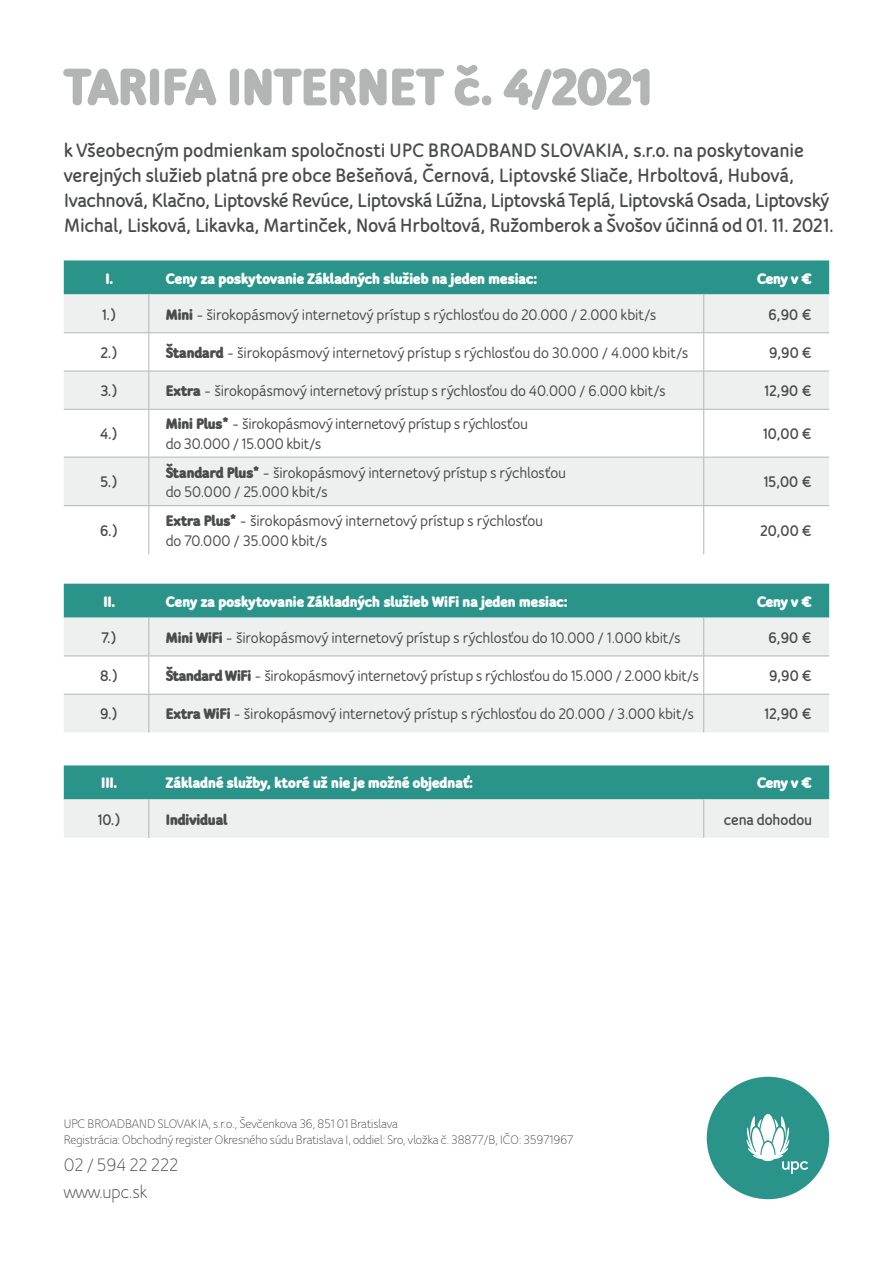
<style>
.page{position:relative;width:893px;height:1263px;background:#fff}
.page>*{position:absolute;margin:0;border:0;box-sizing:border-box;transform-origin:0 0}
.t1{font:900 57px "Bloom Speak Title";letter-spacing:-.005em;color:#b3b5b4}
.t2{font:800 21px/25.2px "Bloom Speak Body";letter-spacing:-.015em;color:#4a4c4b}
.t3{font:19.5px/27px "Bloom Speak OT";color:#4a4c4b}
.t4{font:700 16.5px/19.8px "Bloom Speak Title";letter-spacing:-.005em;color:#4a4c4b}
.t5{font:900 16.5px "Bloom Speak Title";letter-spacing:.005em;color:#fff}
.t6{font:800 16.5px "Bloom Speak Title";color:#4a4c4b}
.t7{font:900 16.5px "Bloom Speak Title";letter-spacing:-.005em;color:#4a4c4b}
.t8{font:13.5px/16.2px "Bloom Speak OT";color:#4a4c4b}
.s1{font-weight:900}
</style>
<div class="page">
<div style="left:64px;top:260px;width:765px;height:34px;background:#2a948a"></div>
<div style="left:64px;top:294px;width:765px;height:38px;background:#eeefef"></div>
<svg style="left:64px;top:333px;width:765px;height:221px"></svg>
<hr style="left:64px;top:505px;width:85px;height:1px;background:#b3b5b4">
<hr style="left:149px;top:505px;width:555px;height:1px;background:#b3b5b4">
<hr style="left:148px;top:506px;width:1px;height:48px;background:#b3b5b4">
<hr style="left:704px;top:505px;width:125px;height:1px;background:#b3b5b4">
<hr style="left:703px;top:506px;width:1px;height:48px;background:#b3b5b4">
<hr style="left:148px;top:294px;width:1px;height:38px;background:#b3b5b4">
<hr style="left:703px;top:294px;width:1px;height:38px;background:#b3b5b4">
<hr style="left:64px;top:332px;width:85px;height:1px;background:#b3b5b4">
<hr style="left:149px;top:332px;width:555px;height:1px;background:#b3b5b4">
<hr style="left:148px;top:333px;width:1px;height:38px;background:#b3b5b4">
<hr style="left:704px;top:332px;width:125px;height:1px;background:#b3b5b4">
<hr style="left:703px;top:333px;width:1px;height:38px;background:#b3b5b4">
<hr style="left:64px;top:371px;width:85px;height:1px;background:#b3b5b4">
<hr style="left:149px;top:371px;width:555px;height:1px;background:#b3b5b4">
<hr style="left:148px;top:371px;width:1px;height:38px;background:#b3b5b4">
<hr style="left:704px;top:371px;width:125px;height:1px;background:#b3b5b4">
<hr style="left:703px;top:371px;width:1px;height:38px;background:#b3b5b4">
<hr style="left:64px;top:409px;width:85px;height:1px;background:#b3b5b4">
<hr style="left:149px;top:409px;width:555px;height:1px;background:#b3b5b4">
<hr style="left:148px;top:410px;width:1px;height:47px;background:#b3b5b4">
<hr style="left:704px;top:409px;width:125px;height:1px;background:#b3b5b4">
<hr style="left:703px;top:410px;width:1px;height:47px;background:#b3b5b4">
<hr style="left:64px;top:457px;width:85px;height:1px;background:#b3b5b4">
<hr style="left:149px;top:457px;width:555px;height:1px;background:#b3b5b4">
<hr style="left:148px;top:457px;width:1px;height:48px;background:#b3b5b4">
<hr style="left:704px;top:457px;width:125px;height:1px;background:#b3b5b4">
<hr style="left:703px;top:457px;width:1px;height:48px;background:#b3b5b4">
<div style="left:64px;top:584px;width:765px;height:34px;background:#2a948a"></div>
<div style="left:64px;top:618px;width:765px;height:114px;background:#eeefef"></div>
<svg style="left:64px;top:656px;width:765px;height:38px"></svg>
<hr style="left:148px;top:618px;width:1px;height:37px;background:#b3b5b4">
<hr style="left:703px;top:618px;width:1px;height:37px;background:#b3b5b4">
<hr style="left:64px;top:655px;width:85px;height:1px;background:#b3b5b4">
<hr style="left:149px;top:655px;width:555px;height:1px;background:#b3b5b4">
<hr style="left:148px;top:656px;width:1px;height:38px;background:#b3b5b4">
<hr style="left:704px;top:655px;width:125px;height:1px;background:#b3b5b4">
<hr style="left:703px;top:656px;width:1px;height:38px;background:#b3b5b4">
<hr style="left:64px;top:694px;width:85px;height:1px;background:#b3b5b4">
<hr style="left:149px;top:694px;width:555px;height:1px;background:#b3b5b4">
<hr style="left:148px;top:695px;width:1px;height:37px;background:#b3b5b4">
<hr style="left:704px;top:694px;width:125px;height:1px;background:#b3b5b4">
<hr style="left:703px;top:695px;width:1px;height:37px;background:#b3b5b4">
<div style="left:707px;top:1077px;width:122px;height:122px;background:#2a948a;border-radius:50%"></div>
<svg style="left:746px;top:1114px;width:62px;height:60px"></svg>
<svg style="left:64px;top:765px;width:765px;height:73px;background:#93c5c0"></svg>
<hr style="left:148px;top:799px;width:1px;height:39px;background:#b3b5b4">
<hr style="left:703px;top:799px;width:1px;height:39px;background:#b3b5b4">
<h1 class="t1" style="left:64px;top:54px;width:589px">TARIFA INTERNET č. 4/2021</h1>
<p class="t2" style="left:64px;top:137px;width:772px">k Všeobecným podmienkam spoločnosti UPC BROADBAND SLOVAKIA, s.r.o. na poskytovanie verejných služieb platná pre obce Bešeňová, Černová, Liptovské Sliače, Hrboltová, Hubová, Ivachnová, Klačno, Liptovské Revúce, Liptovská Lúžna, Liptovská Teplá, Liptovská Osada, Liptovský Michal, Lisková, Likavka, Martinček, Nová Hrboltová, Ružomberok a Švošov účinná od 01. 11. 2021.</p>
<p class="t5" style="left:105px;top:269px;width:9px">I.</p>
<p class="t5" style="left:166px;top:269px;width:373px">Ceny za poskytovanie Základných služieb na jeden mesiac:</p>
<p class="t5" style="left:757px;top:269px;width:57px">Ceny v €</p>
<p class="t6" style="left:102px;top:305px;width:16px">1.)</p>
<p class="t4" style="left:166px;top:304px;width:492px"><span class="s1">Mini</span> - širokopásmový internetový prístup s rýchlosťou do 20.000 / 2.000 kbit/s</p>
<p class="t6" style="left:769px;top:305px;width:45px">6,90 €</p>
<p class="t6" style="left:101px;top:343px;width:19px">2.)</p>
<p class="t4" style="left:166px;top:343px;width:524px"><span class="s1">Štandard</span> - širokopásmový internetový prístup s rýchlosťou do 30.000 / 4.000 kbit/s</p>
<p class="t6" style="left:769px;top:343px;width:45px">9,90 €</p>
<p class="t6" style="left:100px;top:381px;width:19px">3.)</p>
<p class="t4" style="left:166px;top:381px;width:501px"><span class="s1">Extra</span> - širokopásmový internetový prístup s rýchlosťou do 40.000 / 6.000 kbit/s</p>
<p class="t6" style="left:764px;top:381px;width:49px">12,90 €</p>
<p class="t6" style="left:100px;top:424px;width:19px">4.)</p>
<p class="t4" style="left:166px;top:414px;width:364px"><span class="s1">Mini Plus*</span> - širokopásmový internetový prístup s rýchlosťou do 30.000 / 15.000 kbit/s</p>
<p class="t6" style="left:763px;top:424px;width:51px">10,00 €</p>
<p class="t6" style="left:100px;top:472px;width:19px">5.)</p>
<p class="t4" style="left:166px;top:462px;width:402px"><span class="s1">Štandard Plus*</span> - širokopásmový internetový prístup s rýchlosťou do 50.000 / 25.000 kbit/s</p>
<p class="t6" style="left:763px;top:472px;width:50px">15,00 €</p>
<p class="t6" style="left:100px;top:521px;width:19px">6.)</p>
<p class="t4" style="left:166px;top:511px;width:379px"><span class="s1">Extra Plus*</span> - širokopásmový internetový prístup s rýchlosťou do 70.000 / 35.000 kbit/s</p>
<p class="t6" style="left:760px;top:521px;width:53px">20,00 €</p>
<p class="t5" style="left:103px;top:592px;width:14px">II.</p>
<p class="t5" style="left:166px;top:592px;width:403px">Ceny za poskytovanie Základných služieb WiFi na jeden mesiac:</p>
<p class="t5" style="left:757px;top:592px;width:57px">Ceny v €</p>
<p class="t6" style="left:101px;top:628px;width:17px">7.)</p>
<p class="t4" style="left:166px;top:627px;width:516px"><span class="s1">Mini WiFi</span> - širokopásmový internetový prístup s rýchlosťou do 10.000 / 1.000 kbit/s</p>
<p class="t6" style="left:769px;top:628px;width:45px">6,90 €</p>
<p class="t6" style="left:100px;top:666px;width:20px">8.)</p>
<p class="t4" style="left:166px;top:666px;width:535px"><span class="s1">Štandard WiFi</span> - širokopásmový internetový prístup s rýchlosťou do 15.000 / 2.000 kbit/s</p>
<p class="t6" style="left:769px;top:666px;width:45px">9,90 €</p>
<p class="t6" style="left:100px;top:704px;width:19px">9.)</p>
<p class="t4" style="left:166px;top:704px;width:530px"><span class="s1">Extra WiFi</span> - širokopásmový internetový prístup s rýchlosťou do 20.000 / 3.000 kbit/s</p>
<p class="t6" style="left:764px;top:704px;width:49px">12,90 €</p>
<p class="t5" style="left:101px;top:774px;width:18px">III.</p>
<p class="t5" style="left:166px;top:774px;width:309px">Základné služby, ktoré už nie je možné objednať:</p>
<p class="t5" style="left:757px;top:774px;width:57px">Ceny v €</p>
<p class="t6" style="left:98px;top:809px;width:25px">10.)</p>
<p class="t7" style="left:166px;top:810px;width:63px">Individual</p>
<p class="t6" style="left:724px;top:809px;width:90px">cena dohodou</p>
<p class="t8" style="left:64px;top:1116px;width:511px">UPC BROADBAND SLOVAKIA, s.r.o., Ševčenkova 36, 851 01 Bratislava<br>Registrácia: Obchodný register Okresného súdu Bratislava I, oddiel: Sro, vložka č. 38877/B, IČO: 35971967</p>
<p class="t3" style="left:64px;top:1151px;width:116px">02 / 594 22 222 www.upc.sk</p>
</div>
